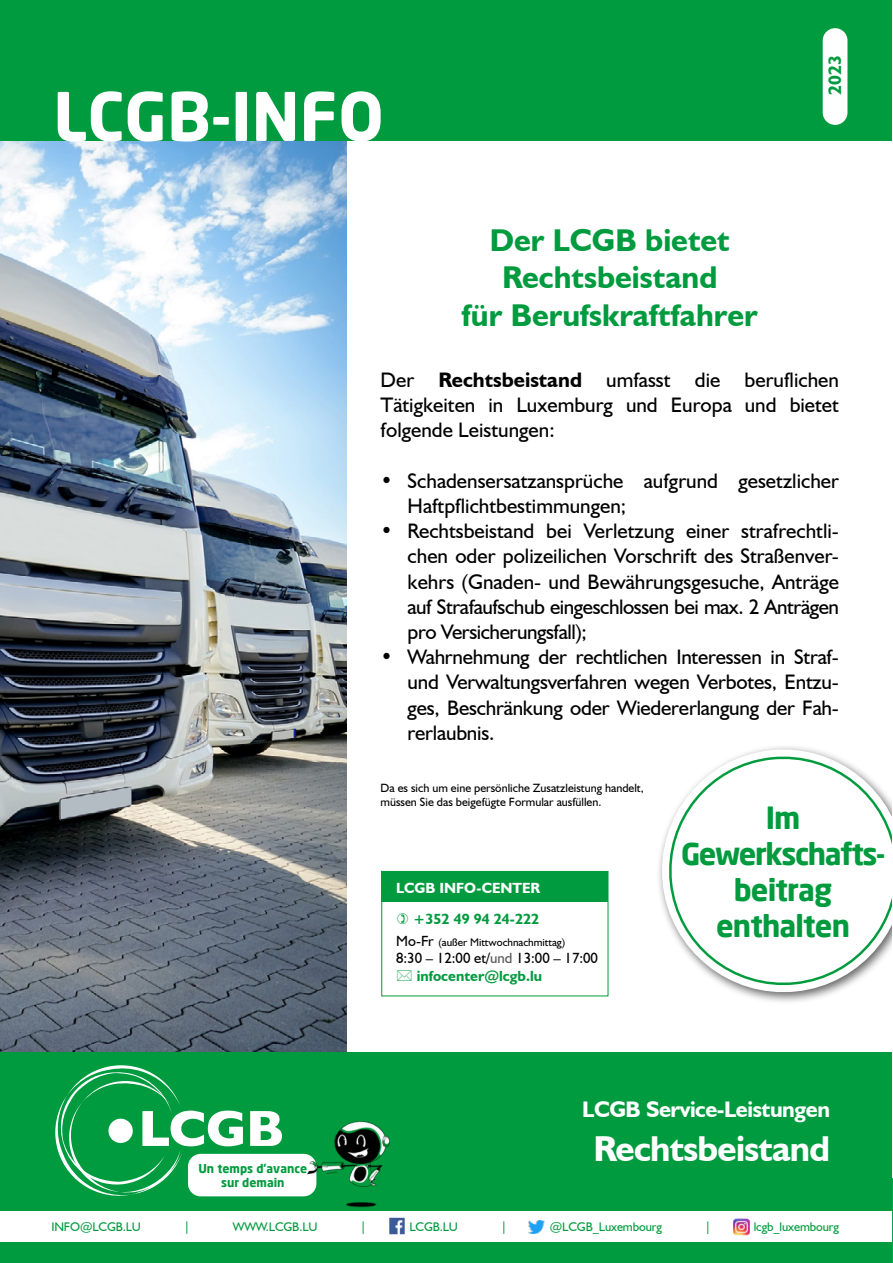
<style>
.page{position:relative;width:893px;height:1263px;background:#fff}
.page>*{position:absolute;margin:0;border:0;box-sizing:border-box;transform-origin:0 0}
.t1{font:700 66px "Neo Sans";color:#fff}
.t2{font:700 36px "Humanist 521 BT";letter-spacing:-.02em;color:#fff}
.t3{font:700 31.5px/37.8px "Humanist 521 BT";color:#009b3e;text-align:center}
.t4{font:700 30px/36px "Neo Sans";letter-spacing:-.03em;color:#009b3e;text-align:center}
.t5{font:700 22.5px "Humanist 521 BT";letter-spacing:-.02em;color:#fff}
.t6{font:21px/25.2px "Humanist 521 BT";color:#000;text-align:justify}
.t7{font:700 18px "Humanist 521 BT";color:#009b3e}
.t8{font:14.7px/17.7px "Humanist 521 BT";color:#000}
.t9{font:700 14.7px "Humanist 521 BT";color:#fff}
.t10{font:700 14.7px "Humanist 521 BT";color:#009b3e}
.t11{font:12.45px "Humanist 521 BT";letter-spacing:-.01em;color:#009b3e}
.t12{font:12px/14.4px "Humanist 521 BT";color:#000}
.t13{font:700 12px/14.4px "Neo Sans";color:#009b3e;text-align:center}
.t14{font:11.1px "Humanist 521 BT";color:#000}
.s1{font-weight:700}
.s2{font-size:14.7px}
.s3{color:#575756}
.s4{font-weight:700;color:#009b3e}
</style>
<div class="page">
<img style="left:0;top:140px;width:347px;height:912px">
<div style="left:0;top:1052px;width:892px;height:211px;background:#009b3e"></div>
<div style="left:0;top:1212px;width:892px;height:30px;background:#fff"></div>
<div style="left:0;top:0;width:892px;height:140px;background:#009b3e"></div>
<div style="left:823px;top:28px;width:24px;height:97px;background:#fff;border-radius:12px"></div>
<div style="left:656px;top:743px;width:236px;height:261px;background:#000;opacity:.6"></div>
<svg style="left:656px;top:743px;width:236px;height:255px"></svg>
<svg style="left:664px;top:752px;width:228px;height:238px"></svg>
<img style="left:389px;top:1218px;width:16px;height:16px">
<img style="left:528px;top:1220px;width:17px;height:14px">
<img style="left:733px;top:1219px;width:16px;height:16px">
<div style="left:382px;top:871px;width:226px;height:30px;background:#009b3e"></div>
<div style="left:381px;top:871px;width:227px;height:125px;border:1px solid #009b3e"></div>
<svg style="left:53px;top:1065px;width:190px;height:147px"></svg>
<svg style="left:250px;top:1111px;width:32px;height:35px"></svg>
<div style="left:188px;top:1154px;width:128px;height:42px;background:#fff;border-radius:13px"></div>
<img style="left:303px;top:1121px;width:87px;height:87px">
<h1 class="t1" style="left:53px;top:74px;width:332px">LCGB-INFO</h1>
<h3 class="t3" style="left:462px;top:220px;width:297px">Der LCGB bietet<br>Rechtsbeistand<br>für Berufskraftfahrer</h3>
<p class="t7" style="left:824px;top:95px;width:41px;rotate:-90deg">2023</p>
<p class="t6" style="left:381px;top:367px;width:460px">Der <span class="s1">Rechtsbeistand</span> umfasst die beruflichen Tätigkeiten in Luxemburg und Europa und bietet folgende Leistungen:</p>
<p class="t6" style="left:408px;top:468px;width:433px;text-indent:-27px">• Schadensersatzansprüche aufgrund gesetzlicher<br>Haftpflichtbestimmungen;</p>
<p class="t6" style="left:408px;top:518px;width:433px;text-indent:-27px">• Rechtsbeistand bei Verletzung einer strafrechtli&shy;chen oder polizeilichen Vorschrift des Straßenver&shy;kehrs (Gnaden- und Bewährungsgesuche, Anträge auf Strafaufschub eingeschlossen bei max. 2 Anträgen pro Versicherungsfall);</p>
<p class="t6" style="left:408px;top:644px;width:433px;text-indent:-27px">• Wahrnehmung der rechtlichen Interessen in Straf&shy;und Verwaltungsverfahren wegen Verbotes, Entzu&shy;ges, Beschränkung oder Wiedererlangung der Fah&shy;rerlaubnis.</p>
<p class="t12" style="left:381px;top:780px;width:265px">Da es sich um eine persönliche Zusatzleistung handelt, müssen Sie das beigefügte Formular ausfüllen.</p>
<p class="t9" style="left:396px;top:878px;width:146px">LCGB INFO-CENTER</p>
<p class="t10" style="left:413px;top:909px;width:127px">+352 49 94 24-222</p>
<p class="t14" style="left:396px;top:935px;width:171px"><span class="s2">Mo-Fr</span> (außer Mittwochnachmittag)</p>
<p class="t8" style="left:417px;top:949px;width:183px;text-indent:-21px">8:30 – 12:00 et/<span class="s3">und</span> 13:00 – 17:00 <span class="s4">infocenter@lcgb.lu</span></p>
<h3 class="t4" style="left:681px;top:799px;width:206px">Im<br>Gewerkschafts&shy;beitrag enthalten</h3>
<p class="t13" style="left:198px;top:1161px;width:110px">Un temps d’avance sur demain</p>
<p class="t5" style="left:582px;top:1096px;width:249px">LCGB Service-Leistungen</p>
<h2 class="t2" style="left:593px;top:1126px;width:238px">Rechtsbeistand</h2>
<p class="t11" style="left:51px;top:1219px;width:91px">INFO@LCGB.LU</p>
<p class="t11" style="left:184px;top:1219px;width:8px">|</p>
<p class="t11" style="left:233px;top:1219px;width:86px">WWW.LCGB.LU</p>
<p class="t11" style="left:360px;top:1219px;width:8px">|</p>
<p class="t11" style="left:409px;top:1219px;width:50px">LCGB.LU</p>
<p class="t11" style="left:501px;top:1219px;width:8px">|</p>
<p class="t11" style="left:550px;top:1219px;width:114px">@LCGB_Luxembourg</p>
<p class="t11" style="left:705px;top:1219px;width:8px">|</p>
<p class="t11" style="left:754px;top:1219px;width:87px">lcgb_luxembourg</p>
</div>
